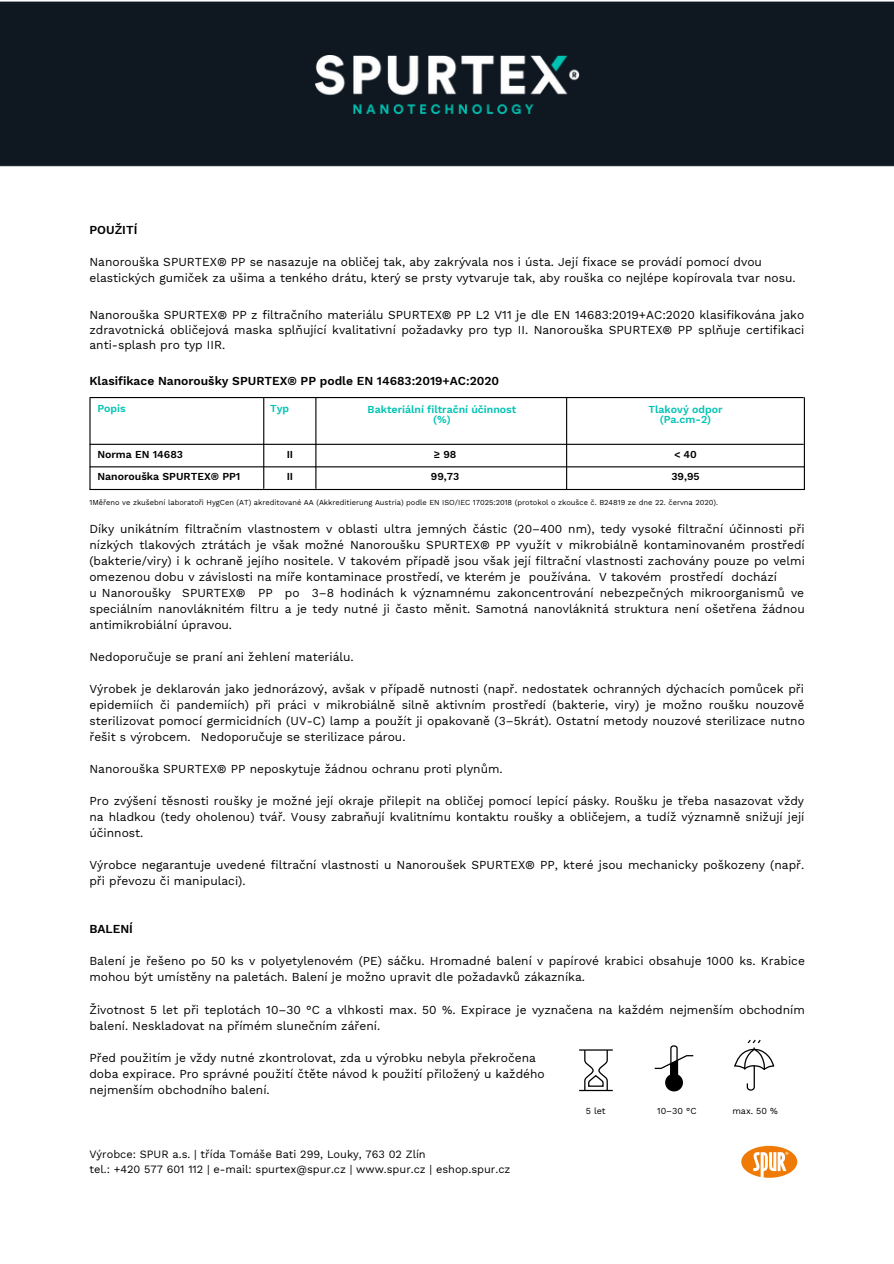
<style>
.page{position:relative;width:894px;height:1264px;background:#fff}
.page>*{position:absolute;margin:0;border:0;box-sizing:border-box;transform-origin:0 0}
.t1{font:12px/16px "Work Sans";color:#000;text-align:justify}
.t2{font:600 12px "Work Sans";color:#000}
.t3{font:10.95px "Work Sans";color:#000}
.t4{font:600 10.5px "Work Sans";color:#00c4b3}
.t5{font:600 10.5px "Work Sans";color:#000}
.t6{font:9px "Work Sans";color:#000}
.t7{font:7.5px "Work Sans";color:#000}
</style>
<div class="page">
<div style="left:0;top:1px;width:893px;height:166px;background:#0f1821"></div>
<img style="left:315px;top:55px;width:264px;height:59px">
<svg style="left:741px;top:1145px;width:56px;height:33px"></svg>
<hr style="left:90px;top:397px;width:713px;height:1px;background:#000">
<hr style="left:90px;top:444px;width:713px;height:1px;background:#000">
<hr style="left:89px;top:398px;width:1px;height:91px;background:#000">
<hr style="left:263px;top:398px;width:1px;height:90px;background:#000">
<hr style="left:315px;top:398px;width:1px;height:90px;background:#000">
<hr style="left:566px;top:397px;width:1px;height:92px;background:#000">
<hr style="left:803px;top:397px;width:1px;height:92px;background:#000">
<hr style="left:90px;top:466px;width:714px;height:1px;background:#000">
<hr style="left:90px;top:489px;width:714px;height:1px;background:#000">
<hr style="left:579px;top:1089px;width:33px;height:2px;background:#000">
<hr style="left:579px;top:1049px;width:33px;height:1px;background:#000">
<svg style="left:583px;top:1049px;width:25px;height:43px"></svg>
<div style="left:670px;top:1045px;width:7px;height:39px;border:1px solid #000;border-radius:3px"></div>
<svg style="left:654px;top:1054px;width:40px;height:38px"></svg>
<svg style="left:734px;top:1039px;width:40px;height:51px"></svg>
<p class="t2" style="left:89px;top:223px;width:49px">POUŽITÍ</p>
<p class="t1" style="left:89px;top:254px;width:707px">Nanorouška SPURTEX® PP se nasazuje na obličej tak, aby zakrývala nos i ústa. Její fixace se provádí pomocí dvou elastických gumiček za ušima a tenkého drátu, který se prsty vytvaruje tak, aby rouška co nejlépe kopírovala tvar nosu.</p>
<p class="t1" style="left:89px;top:307px;width:716px;line-height:15px">Nanorouška SPURTEX® PP z filtračního materiálu SPURTEX® PP L2 V11 je dle EN 14683:2019+AC:2020 klasifikována jako zdravotnická obličejová maska splňující kvalitativní požadavky pro typ II. Nanorouška SPURTEX® PP splňuje certifikaci anti-splash pro typ IIR.</p>
<p class="t2" style="left:89px;top:374px;width:411px">Klasifikace Nanoroušky SPURTEX® PP podle EN 14683:2019+AC:2020</p>
<p class="t4" style="left:97px;top:402px;width:30px">Popis</p>
<p class="t4" style="left:270px;top:402px;width:21px">Typ</p>
<p class="t4" style="left:367px;top:403px;width:150px">Bakteriální filtrační účinnost</p>
<p class="t4" style="left:433px;top:413px;width:19px">(%)</p>
<p class="t4" style="left:648px;top:403px;width:75px">Tlakový odpor</p>
<p class="t4" style="left:659px;top:413px;width:53px">(Pa.cm-2)</p>
<p class="t5" style="left:97px;top:448px;width:87px">Norma EN 14683</p>
<p class="t5" style="left:97px;top:470px;width:144px">Nanorouška SPURTEX® PP1</p>
<p class="t5" style="left:286px;top:448px;width:8px">II</p>
<p class="t5" style="left:286px;top:470px;width:8px">II</p>
<p class="t5" style="left:433px;top:448px;width:24px">≥ 98</p>
<p class="t5" style="left:674px;top:448px;width:24px">&lt; 40</p>
<p class="t5" style="left:431px;top:470px;width:30px">99,73</p>
<p class="t5" style="left:671px;top:470px;width:30px">39,95</p>
<p class="t7" style="left:89px;top:498px;width:630px">1Měřeno ve zkušební laboratoři HygCen (AT) akreditované AA (Akkreditierung Austria) podle EN ISO/IEC 17025:2018 (protokol o zkoušce č. B24819 ze dne 22. června 2020).</p>
<p class="t1" style="left:89px;top:520px;width:716px">Díky unikátním filtračním vlastnostem v oblasti ultra jemných částic (20–400 nm), tedy vysoké filtrační účinnosti při nízkých tlakových ztrátách je však možné Nanoroušku SPURTEX® PP využít v mikrobiálně kontaminovaném prostředí (bakterie/viry) i k ochraně jejího nositele. V takovém případě jsou však její filtrační vlastnosti zachovány pouze po velmi omezenou dobu v závislosti na míře kontaminace prostředí, ve kterém je používána. V takovém prostředí dochází</p>
<p class="t1" style="left:89px;top:585px;width:716px">u Nanoroušky SPURTEX® PP po 3–8 hodinách k významnému zakoncentrování nebezpečných mikroorganismů ve speciálním nanovláknitém filtru a je tedy nutné ji často měnit. Samotná nanovláknitá struktura není ošetřena žádnou antimikrobiální úpravou.</p>
<p class="t1" style="left:89px;top:649px;width:266px">Nedoporučuje se praní ani žehlení materiálu.</p>
<p class="t1" style="left:89px;top:681px;width:716px">Výrobek je deklarován jako jednorázový, avšak v případě nutnosti (např. nedostatek ochranných dýchacích pomůcek při epidemiích či pandemiích) při práci v mikrobiálně silně aktivním prostředí (bakterie, viry) je možno roušku nouzově sterilizovat pomocí germicidních (UV-C) lamp a použít ji opakovaně (3–5krát). Ostatní metody nouzové sterilizace nutno řešit s výrobcem. Nedoporučuje se sterilizace párou.</p>
<p class="t1" style="left:89px;top:761px;width:414px">Nanorouška SPURTEX® PP neposkytuje žádnou ochranu proti plynům.</p>
<p class="t1" style="left:89px;top:793px;width:716px">Pro zvýšení těsnosti roušky je možné její okraje přilepit na obličej pomocí lepící pásky. Roušku je třeba nasazovat vždy na hladkou (tedy oholenou) tvář. Vousy zabraňují kvalitnímu kontaktu roušky a obličejem, a tudíž významně snižují její účinnost.</p>
<p class="t1" style="left:89px;top:857px;width:716px">Výrobce negarantuje uvedené filtrační vlastnosti u Nanoroušek SPURTEX® PP, které jsou mechanicky poškozeny (např. při převozu či manipulaci).</p>
<p class="t2" style="left:89px;top:922px;width:45px">BALENÍ</p>
<p class="t1" style="left:89px;top:953px;width:716px">Balení je řešeno po 50 ks v polyetylenovém (PE) sáčku. Hromadné balení v papírové krabici obsahuje 1000 ks. Krabice mohou být umístěny na paletách. Balení je možno upravit dle požadavků zákazníka.</p>
<p class="t1" style="left:89px;top:1001px;width:716px">Životnost 5 let při teplotách 10–30 °C a vlhkosti max. 50 %. Expirace je vyznačena na každém nejmenším obchodním balení. Neskladovat na přímém slunečním záření.</p>
<p class="t1" style="left:89px;top:1049px;width:448px">Před použitím je vždy nutné zkontrolovat, zda u výrobku nebyla překročena</p>
<p class="t1" style="left:89px;top:1065px;width:456px">doba expirace. Pro správné použití čtěte návod k použití přiložený u každého</p>
<p class="t1" style="left:89px;top:1081px;width:182px">nejmenším obchodního balení.</p>
<p class="t3" style="left:89px;top:1147px;width:338px">Výrobce: SPUR a.s. | třída Tomáše Bati 299, Louky, 763 02 Zlín</p>
<p class="t3" style="left:89px;top:1162px;width:422px">tel.: +420 577 601 112 | e-mail: spurtex@spur.cz | www.spur.cz | eshop.spur.cz</p>
<p class="t6" style="left:585px;top:1105px;width:22px">5 let</p>
<p class="t6" style="left:657px;top:1105px;width:41px">10–30 °C</p>
<p class="t6" style="left:732px;top:1105px;width:47px">max. 50 %</p>
</div>
